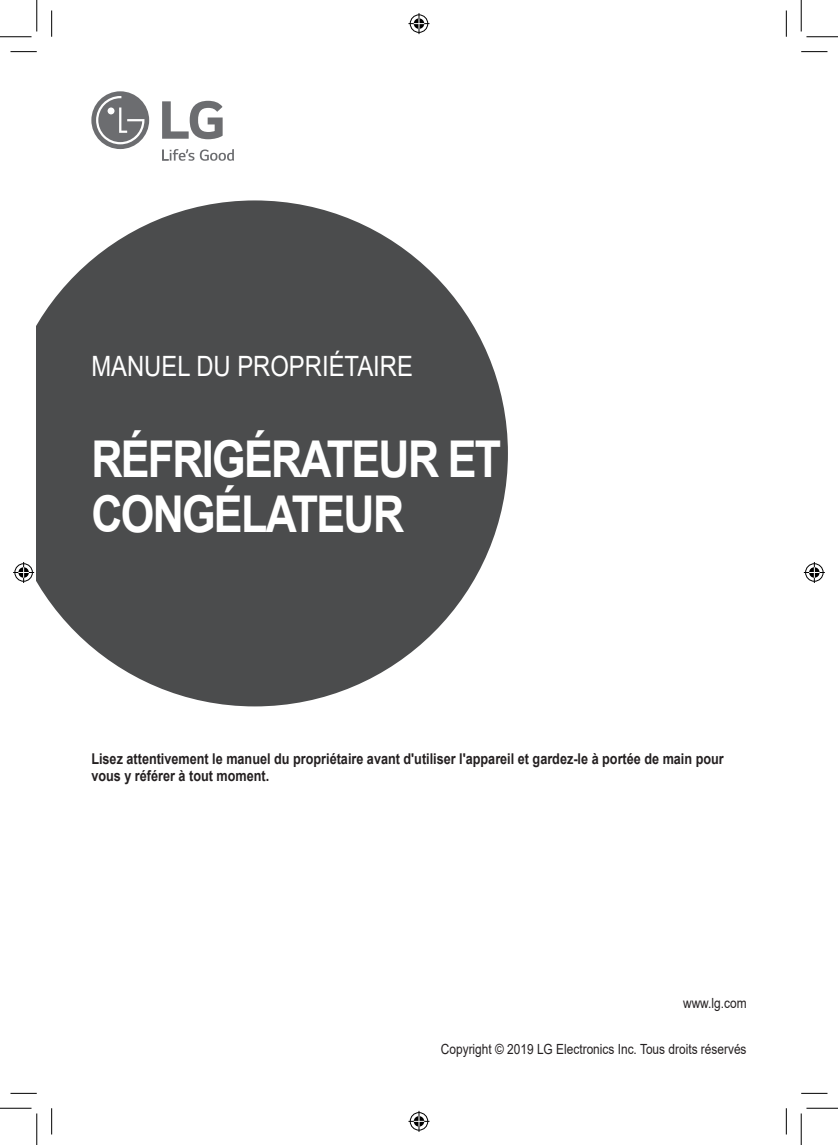
<style>
.page{position:relative;width:838px;height:1145px;background:#fff}
.page>*{position:absolute;margin:0;border:0;box-sizing:border-box;transform-origin:0 0}
.t1{font:700 50.75px/54.2px "Arial";letter-spacing:-.04em;color:#fff;scale:.85 1}
.t2{font:28px "Arial";color:#fff;scale:.85 1}
.t3{font:700 14.88px/16.6px "Arial";color:#231f20;scale:.85 1}
.t4{font:14px "Arial";color:#231f20;scale:.85 1}
</style>
<div class="page">
<svg style="left:37px;top:200px;width:471px;height:506px;fill:#4b4c4d"></svg>
<svg style="left:91px;top:91px;width:58px;height:58px"></svg>
<svg style="left:96px;top:96px;width:48px;height:48px"></svg>
<svg style="left:162px;top:149px;width:32px;height:12px"></svg>
<svg style="left:200px;top:149px;width:34px;height:12px"></svg>
<svg style="left:162px;top:101px;width:60px;height:38px"></svg>
<svg style="left:10px;top:51px;width:27px;height:1px"></svg>
<svg style="left:801px;top:51px;width:26px;height:1px"></svg>
<svg style="left:10px;top:1093px;width:27px;height:1px"></svg>
<svg style="left:801px;top:1093px;width:26px;height:1px"></svg>
<svg style="left:51px;top:10px;width:1px;height:27px"></svg>
<svg style="left:51px;top:1108px;width:1px;height:26px"></svg>
<svg style="left:786px;top:10px;width:1px;height:27px"></svg>
<svg style="left:786px;top:1108px;width:1px;height:26px"></svg>
<hr style="left:0;top:36px;width:32px;height:1px;background:#000">
<hr style="left:806px;top:36px;width:31px;height:1px;background:#000">
<hr style="left:0;top:1108px;width:32px;height:1px;background:#000">
<hr style="left:806px;top:1108px;width:31px;height:1px;background:#000">
<hr style="left:36px;top:0;width:1px;height:31px;background:#000">
<hr style="left:36px;top:1113px;width:1px;height:32px;background:#000">
<hr style="left:800px;top:0;width:1px;height:31px;background:#000">
<hr style="left:800px;top:1113px;width:1px;height:32px;background:#000">
<svg style="left:408px;top:13px;width:21px;height:21px"></svg>
<svg style="left:408px;top:1111px;width:21px;height:21px"></svg>
<svg style="left:13px;top:562px;width:21px;height:21px"></svg>
<svg style="left:803px;top:562px;width:21px;height:21px"></svg>
<h2 class="t2" style="left:91px;top:347px;width:380px">MANUEL DU PROPRIÉTAIRE</h2>
<h1 class="t1" style="left:91px;top:433px;width:483px">RÉFRIGÉRATEUR ET<br>CONGÉLATEUR</h1>
<p class="t3" style="left:91px;top:751px;width:745px">Lisez attentivement le manuel du propriétaire avant d'utiliser l'appareil et gardez-le à portée de main pour vous y référer à tout moment.</p>
<p class="t4" style="left:683px;top:993px;width:76px">www.lg.com</p>
<p class="t4" style="left:441px;top:1039px;width:361px">Copyright © 2019 LG Electronics Inc. Tous droits réservés</p>
</div>
